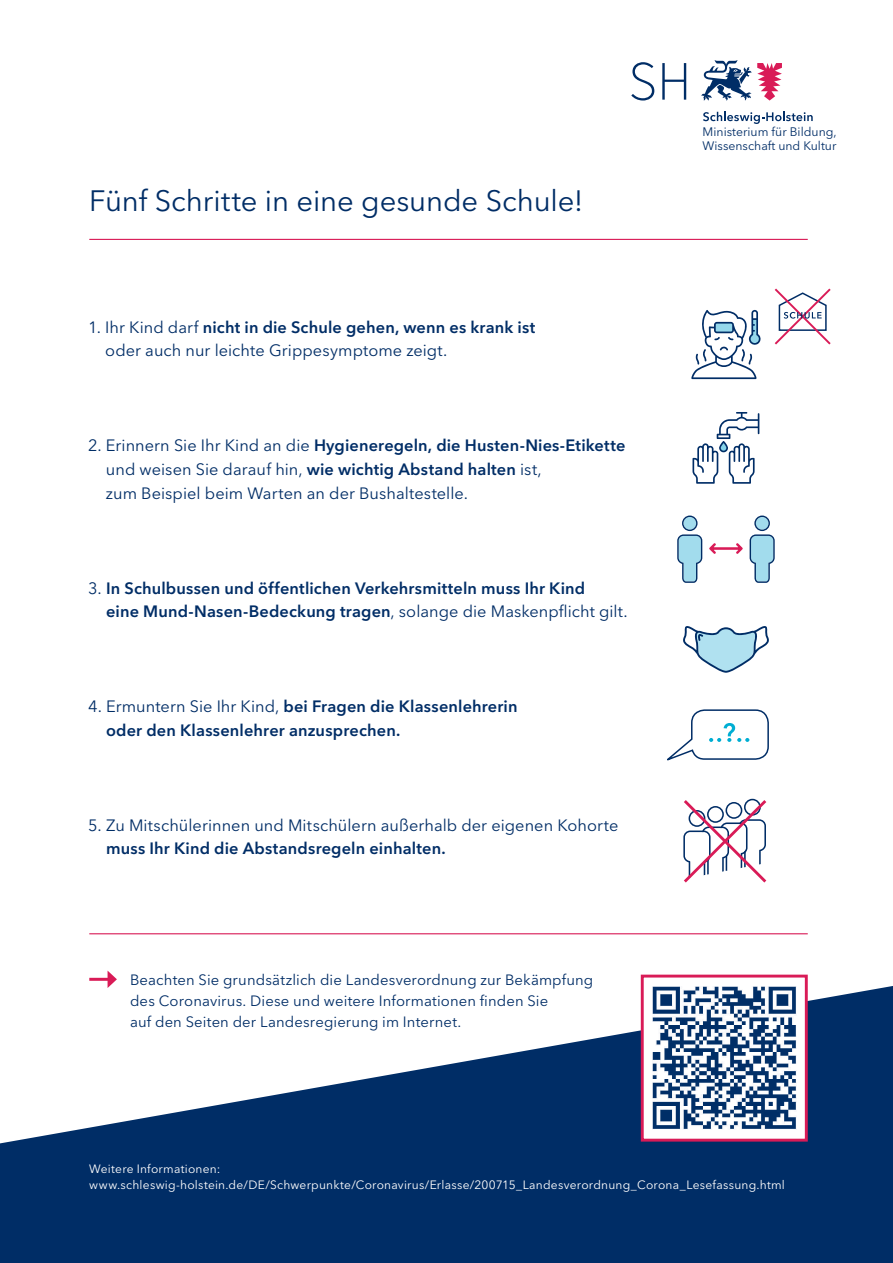
<style>
.page{position:relative;width:893px;height:1263px;background:#fff}
.page>*{position:absolute;margin:0;border:0;box-sizing:border-box;transform-origin:0 0}
.t1{font:29.25px "Avenir Next LT Pro";letter-spacing:-.005em;color:#002d66}
.t2{font:16.35px/23.7px "Avenir Next LT Pro";letter-spacing:.005em;color:#002d66}
.t3{font:600 16.35px/23.7px "Avenir Next LT Pro";letter-spacing:.01em;color:#002d66}
.t4{font:14.85px/21px "Avenir Next LT Pro";letter-spacing:.01em;color:#002d66}
.t5{font:12.3px/14.7px "Avenir Next LT Pro";color:#002d66}
.t6{font:12px/16.5px "Avenir Next LT Pro";letter-spacing:.02em;color:#fff}
.s1{font-weight:600}
.s2{font-weight:400}
</style>
<div class="page">
<svg style="left:703px;top:112px;width:110px;height:12px"></svg>
<svg style="left:631px;top:62px;width:23px;height:39px"></svg>
<svg style="left:662px;top:63px;width:24px;height:37px"></svg>
<svg style="left:757px;top:63px;width:25px;height:38px"></svg>
<svg style="left:701px;top:60px;width:50px;height:41px"></svg>
<svg style="left:709px;top:543px;width:34px;height:11px"></svg>
<svg style="left:677px;top:515px;width:25px;height:68px"></svg>
<svg style="left:750px;top:515px;width:25px;height:68px"></svg>
<svg style="left:692px;top:412px;width:67px;height:72px"></svg>
<svg style="left:683px;top:626px;width:86px;height:47px"></svg>
<svg style="left:683px;top:798px;width:84px;height:85px"></svg>
<svg style="left:691px;top:310px;width:70px;height:69px"></svg>
<svg style="left:774px;top:288px;width:57px;height:57px"></svg>
<svg style="left:667px;top:709px;width:102px;height:52px"></svg>
<hr style="left:89px;top:978px;width:21px;height:3px;background:#d91b57">
<svg style="left:108px;top:971px;width:9px;height:15px"></svg>
<svg style="left:0;top:986px;width:893px;height:277px;fill:#002d66"></svg>
<svg style="left:639px;top:974px;width:170px;height:169px"></svg>
<hr style="left:89px;top:239px;width:719px;height:1px;background:#d91b57">
<hr style="left:89px;top:933px;width:719px;height:1px;background:#d91b57">
<h1 class="t1" style="left:89px;top:183px;width:496px">Fünf Schritte in eine gesunde Schule!</h1>
<p class="t2" style="left:105px;top:315px;width:432px;text-indent:-17px">1. Ihr Kind darf <span class="s1">nicht in die Schule gehen, wenn es krank ist </span>oder auch nur leichte Grippesymptome zeigt.</p>
<p class="t2" style="left:106px;top:434px;width:521px;text-indent:-18px">2. Erinnern Sie Ihr Kind an die <span class="s1">Hygieneregeln, die Husten-Nies-Etikette </span>und weisen Sie darauf hin, <span class="s1">wie wichtig Abstand halten</span> ist,<br>zum Beispiel beim Warten an der Bushaltestelle.</p>
<p class="t3" style="left:106px;top:576px;width:523px;text-indent:-18px"><span class="s2">3.</span> In Schulbussen und öffentlichen Verkehrsmitteln muss Ihr Kind<br>eine Mund-Nasen-Bedeckung tragen<span class="s2">, solange die Maskenpflicht gilt.</span></p>
<p class="t3" style="left:106px;top:694px;width:413px;text-indent:-18px"><span class="s2">4. Ermuntern Sie Ihr Kind,</span> bei Fragen die Klassenlehrerin oder den Klassenlehrer anzusprechen.</p>
<p class="t2" style="left:88px;top:813px;width:532px">5. Zu Mitschülerinnen und Mitschülern außerhalb der eigenen Kohorte</p>
<p class="t3" style="left:106px;top:837px;width:341px">muss Ihr Kind die Abstandsregeln einhalten.</p>
<p class="t4" style="left:130px;top:969px;width:465px">Beachten Sie grundsätzlich die Landesverordnung zur Bekämpfung des Coronavirus. Diese und weitere Informationen finden Sie<br>auf den Seiten der Landesregierung im Internet.</p>
<p class="t5" style="left:703px;top:124px;width:136px">Ministerium für Bildung,<br>Wissenschaft und Kultur</p>
<p class="t6" style="left:89px;top:1160px;width:697px">Weitere Informationen: www.schleswig-holstein.de/DE/Schwerpunkte/Coronavirus/Erlasse/200715_Landesverordnung_Corona_Lesefassung.html</p>
</div>
